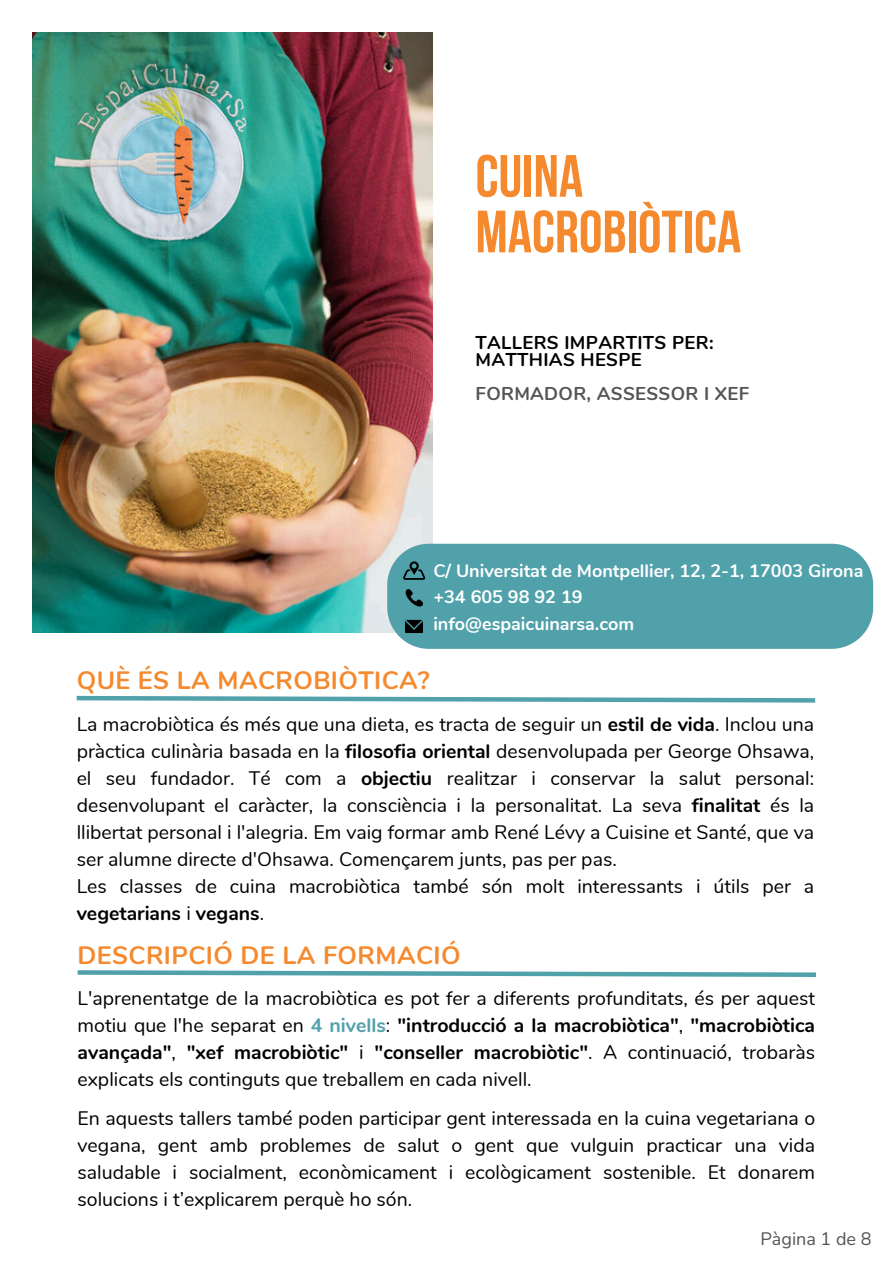
<style>
.page{position:relative;width:894px;height:1264px;background:#fff}
.page>*{position:absolute;margin:0;border:0;box-sizing:border-box;transform-origin:0 0}
.t1{font:700 59.55px/55.7px "Bebas Neue";color:#f5892e}
.t2{font:700 25.05px "Nunito";letter-spacing:.015em;color:#f5892e}
.t3{font:19.5px/27px "Nunito";color:#000;text-align:justify}
.t4{font:700 18.6px/16.8px "Nunito";letter-spacing:.015em;color:#000}
.t5{font:700 18.6px "Nunito";letter-spacing:.015em;color:#545454}
.t6{font:700 18px "Nunito";color:#fff}
.t7{font:18px "Nunito";color:#545454}
.s1{font-weight:700}
.s2{font-weight:700;color:#51a1aa}
</style>
<div class="page">
<img style="left:33px;top:32px;width:399px;height:600px">
<div style="left:387px;top:543px;width:485px;height:106px;background:#51a1aa"></div>
<svg style="left:401px;top:589px;width:21px;height:21px"></svg>
<svg style="left:405px;top:620px;width:18px;height:13px"></svg>
<svg style="left:403px;top:561px;width:22px;height:18px"></svg>
<svg style="left:76px;top:695px;width:740px;height:8px"></svg>
<svg style="left:77px;top:970px;width:739px;height:7px"></svg>
<p class="t1" style="left:475px;top:154px;width:267px">CUINA<br>MACROBIÒTICA</p>
<p class="t4" style="left:475px;top:334px;width:239px">TALLERS IMPARTITS PER:<br>MATTHIAS HESPE</p>
<p class="t5" style="left:475px;top:381px;width:275px">FORMADOR, ASSESSOR I XEF</p>
<h1 class="t6" style="left:433px;top:559px;width:431px">C/ Universitat de Montpellier, 12, 2-1, 17003 Girona</h1>
<h3 class="t6" style="left:433px;top:585px;width:151px">+34 605 98 92 19</h3>
<h3 class="t6" style="left:433px;top:611px;width:202px">info@espaicuinarsa.com</h3>
<h4 class="t2" style="left:77px;top:664px;width:354px">QUÈ ÉS LA MACROBIÒTICA?</h4>
<h4 class="t3" style="left:77px;top:711px;width:738px">La macrobiòtica és més que una dieta, es tracta de seguir un <span class="s1">estil de vida</span>. Inclou una pràctica culinària basada en la <span class="s1">filosofia oriental</span> desenvolupada per George Ohsawa, el seu fundador. Té com a <span class="s1">objectiu</span> realitzar i conservar la salut personal: desenvolupant el caràcter, la consciència i la personalitat. La seva <span class="s1">finalitat</span> és la llibertat personal i l'alegria. Em vaig formar amb René Lévy a Cuisine et Santé, que va ser alumne directe d'Ohsawa. Començarem junts, pas per pas.</h4>
<h4 class="t3" style="left:77px;top:873px;width:738px">Les classes de cuina macrobiòtica també són molt interessants i útils per a <span class="s1">vegetarians</span> i <span class="s1">vegans</span>.</h4>
<h2 class="t2" style="left:78px;top:938px;width:384px">DESCRIPCIÓ DE LA FORMACIÓ</h2>
<p class="t3" style="left:78px;top:985px;width:738px">L'aprenentatge de la macrobiòtica es pot fer a diferents profunditats, és per aquest motiu que l'he separat en <span class="s2">4 nivells</span>: <span class="s1">"introducció a la macrobiòtica"</span>, <span class="s1">"macrobiòtica avançada"</span>, <span class="s1">"xef macrobiòtic"</span> i <span class="s1">"conseller macrobiòtic"</span>. A continuació, trobaràs explicats els continguts que treballem en cada nivell.</p>
<p class="t3" style="left:78px;top:1105px;width:738px">En aquests tallers també poden participar gent interessada en la cuina vegetariana o vegana, gent amb problemes de salut o gent que vulguin practicar una vida saludable i socialment, econòmicament i ecològicament sostenible. Et donarem solucions i t’explicarem perquè ho són.</p>
<h2 class="t7" style="left:760px;top:1227px;width:113px">Pàgina 1 de 8</h2>
</div>
